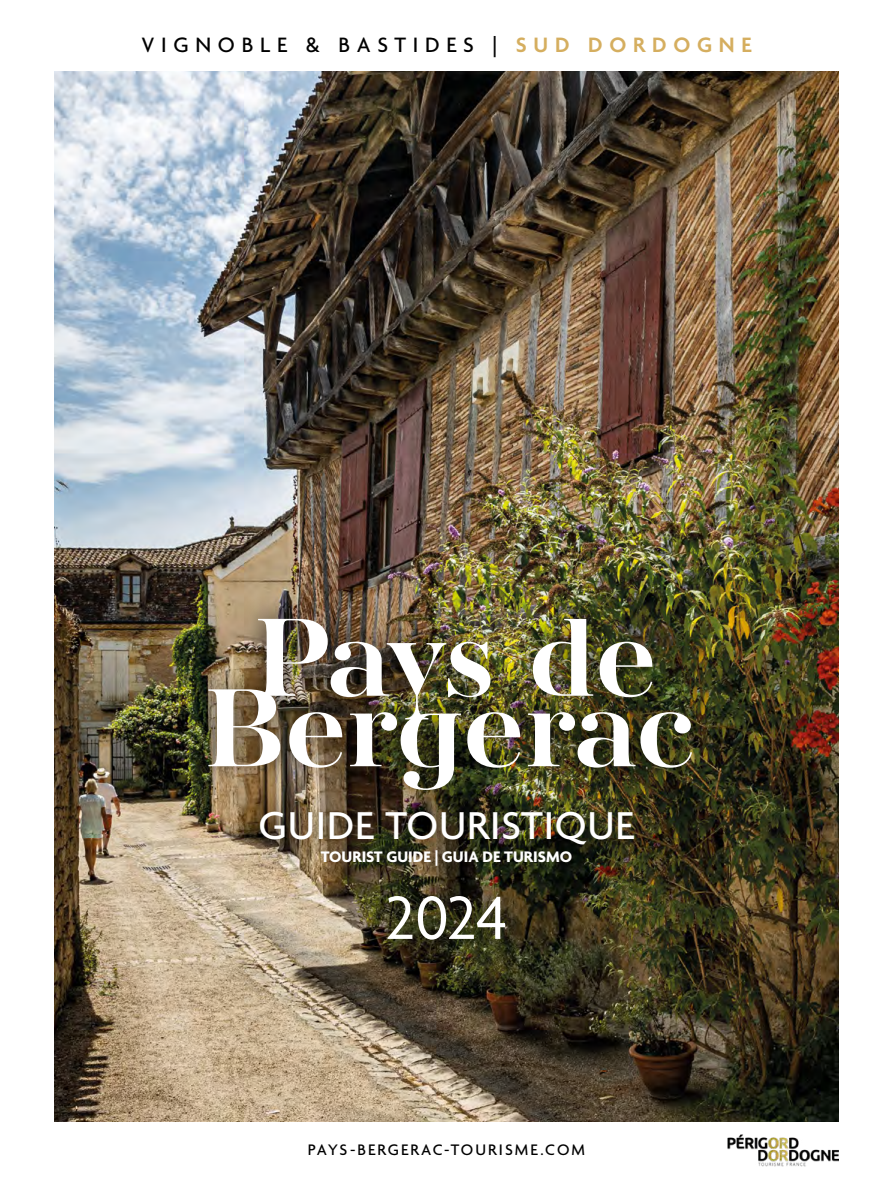
<style>
.page{position:relative;width:893px;height:1191px;background:#fff}
.page>*{position:absolute;margin:0;border:0;box-sizing:border-box;transform-origin:0 0}
.t1{font:700 114px "AW Conqueror Std Didot";letter-spacing:-.005em;color:#fff}
.t2{font:66px "Agenda";color:#fff}
.t3{font:500 42px "Agenda";letter-spacing:.02em;color:#fff}
.t4{font:500 22.5px "Agenda";letter-spacing:.3em;color:#000}
.t5{font:700 16.5px "Agenda";color:#fff}
.t6{font:500 16.5px "Agenda";letter-spacing:.125em;color:#000}
.s1{font-weight:600;color:#d5ae5f}
</style>
<div class="page">
<img style="left:54px;top:71px;width:785px;height:1050px">
<div style="left:189px;top:595px;width:524px;height:218px;background:#000;opacity:.75"></div>
<div style="left:237px;top:788px;width:418px;height:98px;background:#000;opacity:.75"></div>
<div style="left:366px;top:872px;width:161px;height:90px;background:#000;opacity:.75"></div>
<img style="left:727px;top:1134px;width:112px;height:33px">
<p class="t4" style="left:141px;top:33px;width:612px">VIGNOBLE &amp; BASTIDES | <span class="s1">SUD DORDOGNE</span></p>
<h1 class="t1" style="left:255px;top:601px;width:404px">Pays de</h1>
<h1 class="t1" style="left:205px;top:671px;width:493px">Bergerac</h1>
<h3 class="t3" style="left:258px;top:803px;width:377px">GUIDE TOURISTIQUE</h3>
<p class="t5" style="left:321px;top:847px;width:253px">TOURIST GUIDE | GUIA DE TURISMO</p>
<h2 class="t2" style="left:385px;top:882px;width:124px">2024</h2>
<p class="t6" style="left:308px;top:1140px;width:279px">PAYS-BERGERAC-TOURISME.COM</p>
</div>
